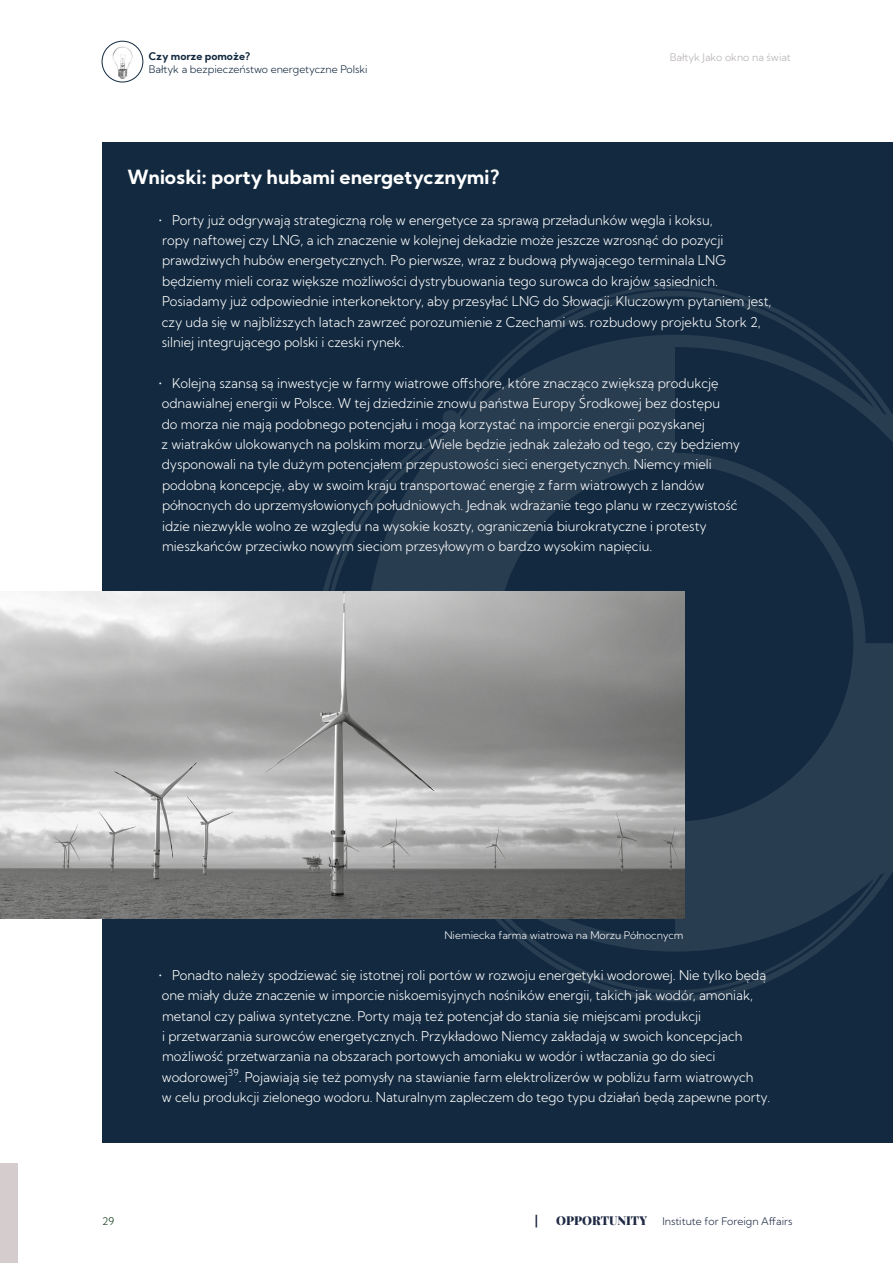
<style>
.page{position:relative;width:893px;height:1263px;background:#fff}
.page>*{position:absolute;margin:0;border:0;box-sizing:border-box;transform-origin:0 0}
.t1{font:700 19.5px "Kumbh Sans";color:#fff}
.t2{font:300 13.5px/20.4px "Kumbh Sans";color:#fff;scale:.96 1}
.t3{font:12px "Playfair Display";color:#1e2943}
.t4{font:300 10.5px "Kumbh Sans";color:#12293f}
.t5{font:300 10.5px "Kumbh Sans";color:#fff}
.t6{font:300 10.5px "Kumbh Sans";color:#1e2943}
.t7{font:300 10.5px "Kumbh Sans";color:#b6b0b1}
.t8{font:700 10.5px "Kumbh Sans";color:#12293f}
.t9{font:300 10.5px "Kumbh Sans";color:#153b1e}
</style>
<div class="page">
<img style="left:103px;top:41px;width:39px;height:41px">
<div style="left:102px;top:41px;width:41px;height:41px;border:1px solid #12293f;border-radius:50%"></div>
<div style="left:102px;top:143px;width:791px;height:1000px;background:#12293f"></div>
<svg style="left:317px;top:285px;width:576px;height:716px"></svg>
<div style="left:0;top:1163px;width:17px;height:100px;background:#d5cccd"></div>
<img style="left:0;top:592px;width:685px;height:326px">
<p class="t8" style="left:149px;top:49px;width:103px">Czy morze pomoże?</p>
<p class="t4" style="left:149px;top:63px;width:220px">Bałtyk a bezpieczeństwo energetyczne Polski</p>
<h1 class="t1" style="left:128px;top:164px;width:374px">Wnioski: porty hubami energetycznymi?</h1>
<p class="t7" style="left:670px;top:50px;width:123px">Bałtyk Jako okno na świat</p>
<p class="t2" style="left:159px;top:209px;width:639px">• Porty już odgrywają strategiczną rolę w energetyce za sprawą przeładunków węgla i koksu,<br>ropy naftowej czy LNG, a ich znaczenie w kolejnej dekadzie może jeszcze wzrosnąć do pozycji prawdziwych hubów energetycznych. Po pierwsze, wraz z budową pływającego terminala LNG będziemy mieli coraz większe możliwości dystrybuowania tego surowca do krajów sąsiednich.<br>Posiadamy już odpowiednie interkonektory, aby przesyłać LNG do Słowacji. Kluczowym pytaniem jest, czy uda się w najbliższych latach zawrzeć porozumienie z Czechami ws. rozbudowy projektu Stork 2, silniej integrującego polski i czeski rynek.</p>
<p class="t2" style="left:159px;top:373px;width:607px">• Kolejną szansą są inwestycje w farmy wiatrowe offshore, które znacząco zwiększą produkcję odnawialnej energii w Polsce. W tej dziedzinie znowu państwa Europy Środkowej bez dostępu<br>do morza nie mają podobnego potencjału i mogą korzystać na imporcie energii pozyskanej<br>z wiatraków ulokowanych na polskim morzu. Wiele będzie jednak zależało od tego, czy będziemy dysponowali na tyle dużym potencjałem przepustowości sieci energetycznych. Niemcy mieli podobną koncepcję, aby w swoim kraju transportować energię z farm wiatrowych z landów północnych do uprzemysłowionych południowych. Jednak wdrażanie tego planu w rzeczywistość idzie niezwykle wolno ze względu na wysokie koszty, ograniczenia biurokratyczne i protesty mieszkańców przeciwko nowym sieciom przesyłowym o bardzo wysokim napięciu.</p>
<p class="t5" style="left:444px;top:928px;width:241px">Niemiecka farma wiatrowa na Morzu Północnycm</p>
<p class="t2" style="left:159px;top:965px;width:638px">• Ponadto należy spodziewać się istotnej roli portów w rozwoju energetyki wodorowej. Nie tylko będą one miały duże znaczenie w imporcie niskoemisyjnych nośników energii, takich jak wodór, amoniak, metanol czy paliwa syntetyczne. Porty mają też potencjał do stania się miejscami produkcji<br>i przetwarzania surowców energetycznych. Przykładowo Niemcy zakładają w swoich koncepcjach możliwość przetwarzania na obszarach portowych amoniaku w wodór i wtłaczania go do sieci wodorowej<sup>39</sup>. Pojawiają się też pomysły na stawianie farm elektrolizerów w pobliżu farm wiatrowych<br>w celu produkcji zielonego wodoru. Naturalnym zapleczem do tego typu działań będą zapewne porty.</p>
<p class="t9" style="left:102px;top:1214px;width:14px">29</p>
<p class="t3" style="left:535px;top:1211px;width:5px">|</p>
<p class="t3" style="left:556px;top:1211px;width:92px">OPPORTUNITY</p>
<p class="t6" style="left:662px;top:1214px;width:132px">Institute for Foreign Affairs</p>
</div>
